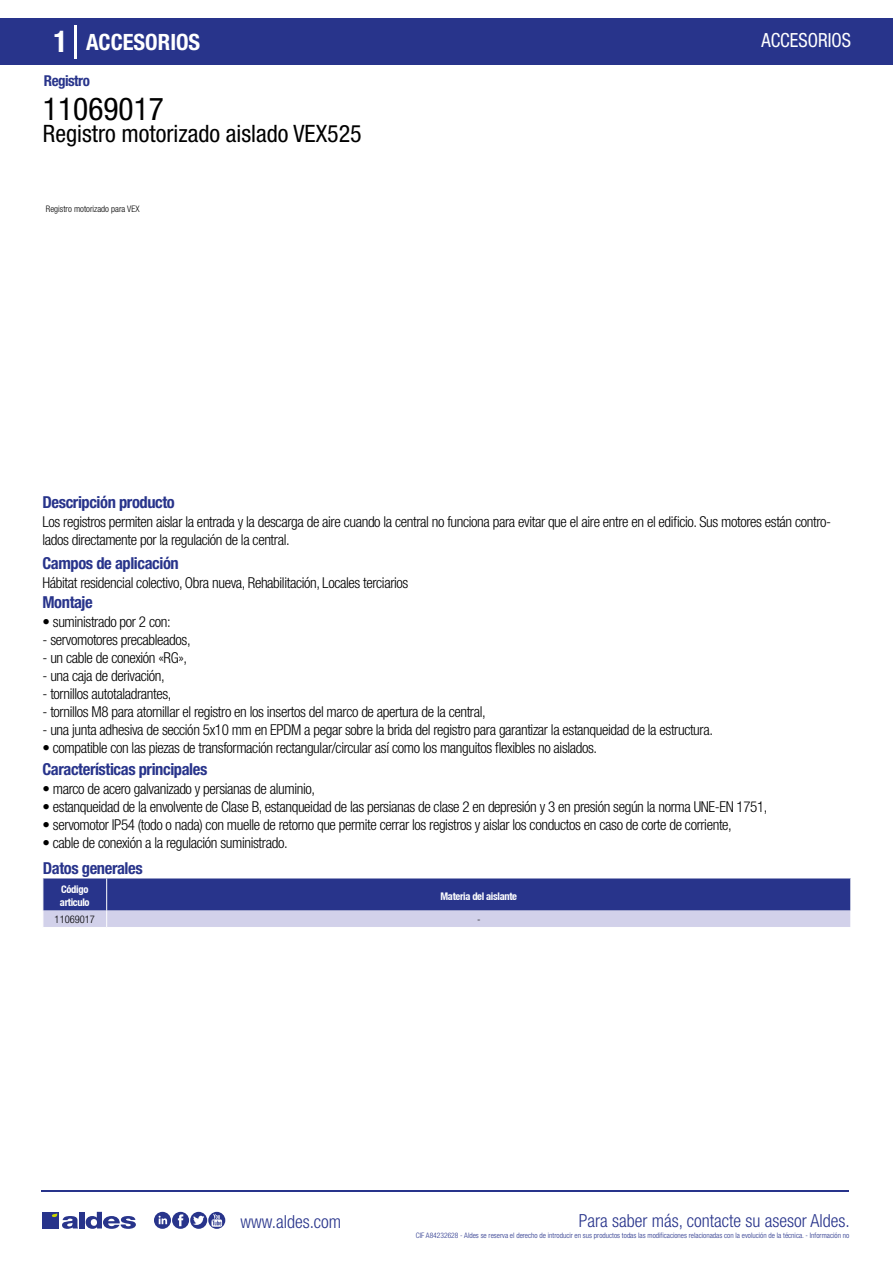
<style>
.page{position:relative;width:893px;height:1263px;background:#fff}
.page>*{position:absolute;margin:0;border:0;box-sizing:border-box;transform-origin:0 0}
.t1{font:condensed 31.5px "Helvetica Neue LT Std";color:#000}
.t2{font:condensed 24px "Helvetica Neue LT Std";color:#000}
.t3{font:700 condensed 22.5px "Helvetica Neue LT Std";color:#fff}
.t4{font:condensed 19.5px "Helvetica Neue LT Std";color:#fff;scale:.95 1}
.t5{font:300 condensed 18px "Helvetica Neue";color:#28348b}
.t6{font:700 condensed 16.5px "Helvetica Neue LT Std";letter-spacing:-.025em;color:#28348b}
.t7{font:300 condensed 15px/18px "Helvetica Neue LT Std";letter-spacing:-.025em;color:#000}
.t8{font:700 condensed 15px "Helvetica Neue LT Std";letter-spacing:-.035em;color:#28348b}
.t9{font:700 condensed 10.5px/13.5px "Helvetica Neue";letter-spacing:-.03em;color:#fff}
.t10{font:300 condensed 10.5px "Helvetica Neue";color:#000}
.t11{font:300 condensed 9px "Helvetica Neue";color:#000}
.t12{font:300 condensed 7.5px "Helvetica Neue";color:#28348b}
.s1{font-size:30px}
</style>
<div class="page">
<div style="left:0;top:18px;width:893px;height:46px;background:#28348b"></div>
<hr style="left:74px;top:25px;width:2px;height:33px;background:#fff">
<svg style="left:43px;top:878px;width:808px;height:49px;background:#646cac"></svg>
<hr style="left:41px;top:1190px;width:808px;height:1px;background:#28348b">
<svg style="left:154px;top:1212px;width:71px;height:17px"></svg>
<div style="left:42px;top:1212px;width:17px;height:16px;background:#28348b"></div>
<div style="left:79px;top:1212px;width:5px;height:16px;background:#28348b"></div>
<svg style="left:86px;top:1212px;width:50px;height:17px"></svg>
<svg style="left:52px;top:1213px;width:26px;height:16px"></svg>
<h3 class="t3" style="left:54px;top:28px;width:148px"><span class="s1">1</span> ACCESORIOS</h3>
<h3 class="t4" style="left:761px;top:29px;width:96px">ACCESORIOS</h3>
<p class="t8" style="left:44px;top:71px;width:48px">Registro</p>
<h1 class="t1" style="left:43px;top:91px;width:122px">11069017</h1>
<h2 class="t2" style="left:43px;top:120px;width:320px">Registro motorizado aislado VEX525</h2>
<p class="t11" style="left:46px;top:204px;width:95px">Registro motorizado para VEX</p>
<p class="t6" style="left:43px;top:492px;width:134px">Descripción producto</p>
<p class="t7" style="left:43px;top:513px;width:790px">Los registros permiten aislar la entrada y la descarga de aire cuando la central no funciona para evitar que el aire entre en el edificio. Sus motores están contro&shy;lados directamente por la regulación de la central.</p>
<p class="t7" style="left:43px;top:573px;width:367px">Hábitat residencial colectivo, Obra nueva, Rehabilitación, Locales terciarios</p>
<p class="t7" style="left:43px;top:613px;width:130px">• suministrado por 2 con:</p>
<p class="t7" style="left:43px;top:631px;width:150px">- servomotores precableados,</p>
<p class="t7" style="left:43px;top:649px;width:146px">- un cable de conexión «RG»,</p>
<p class="t7" style="left:43px;top:667px;width:124px">- una caja de derivación,</p>
<p class="t7" style="left:43px;top:685px;width:130px">- tornillos autotaladrantes,</p>
<p class="t7" style="left:43px;top:703px;width:445px">- tornillos M8 para atornillar el registro en los insertos del marco de apertura de la central,</p>
<p class="t7" style="left:43px;top:721px;width:672px">- una junta adhesiva de sección 5x10 mm en EPDM a pegar sobre la brida del registro para garantizar la estanqueidad de la estructura.</p>
<p class="t7" style="left:43px;top:739px;width:556px">• compatible con las piezas de transformación rectangular/circular así como los manguitos flexibles no aislados.</p>
<p class="t6" style="left:43px;top:553px;width:138px">Campos de aplicación</p>
<p class="t6" style="left:43px;top:592px;width:52px">Montaje</p>
<p class="t6" style="left:43px;top:759px;width:166px">Características principales</p>
<p class="t7" style="left:43px;top:780px;width:274px">• marco de acero galvanizado y persianas de aluminio,</p>
<p class="t7" style="left:43px;top:798px;width:726px">• estanqueidad de la envolvente de Clase B, estanqueidad de las persianas de clase 2 en depresión y 3 en presión según la norma UNE-EN 1751,</p>
<p class="t7" style="left:43px;top:816px;width:691px">• servomotor IP54 (todo o nada) con muelle de retorno que permite cerrar los registros y aislar los conductos en caso de corte de corriente,</p>
<p class="t7" style="left:43px;top:834px;width:247px">• cable de conexión a la regulación suministrado.</p>
<p class="t6" style="left:43px;top:858px;width:101px">Datos generales</p>
<p class="t9" style="left:60px;top:882px;width:31px">Código articulo</p>
<p class="t9" style="left:440px;top:889px;width:78px">Materia del aislante</p>
<p class="t10" style="left:55px;top:913px;width:42px">11069017</p>
<p class="t10" style="left:477px;top:913px;width:5px">-</p>
<p class="t5" style="left:240px;top:1211px;width:102px">www.aldes.com</p>
<p class="t5" style="left:579px;top:1211px;width:272px">Para saber más, contacte su asesor Aldes.</p>
<p class="t12" style="left:416px;top:1230px;width:435px">CIF A84232628 - Aldes se reserva el derecho de introducir en sus productos todas las modificaciones relacionadas con la evolución de la técnica. - Información no</p>
</div>
